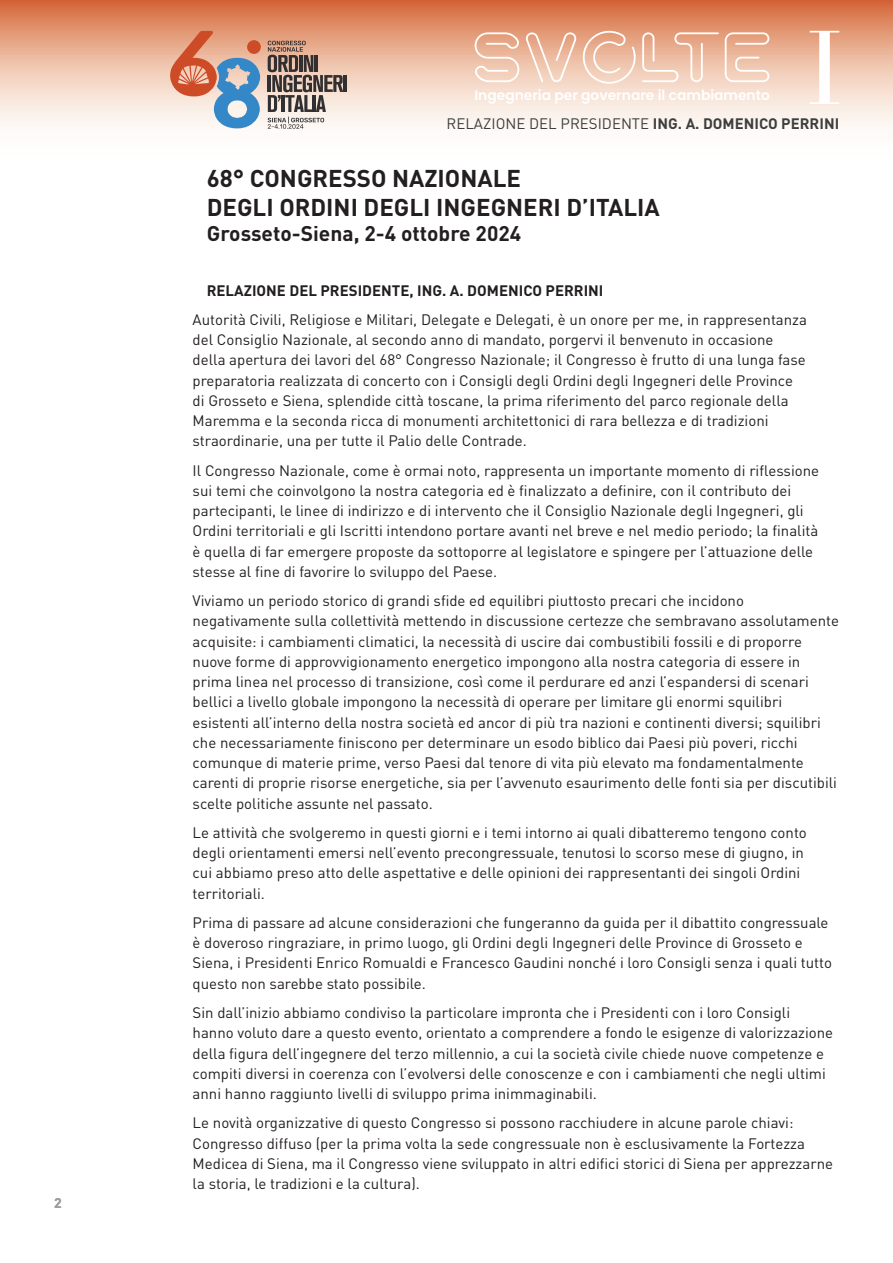
<style>
.page{position:relative;width:893px;height:1263px;background:#fff}
.page>*{position:absolute;margin:0;border:0;box-sizing:border-box;transform-origin:0 0}
.Body_Text{font:700 24px "DIN Pro";color:#231f20}
.Body_Text-2{font:700 21px "DIN Pro";color:#231f20}
.Body_Text-3{font:15px/20.2px "DIN Pro";color:#231f20}
.Body_Text-4{font:700 15px "DIN Pro";color:#231f20}
.t1{font:15px "DIN Pro";color:#3e3e3f}
.t2{font:700 13.95px "DIN Pro";color:#9d9d9c}
.t3{font:600 13.8px "Poppins";color:#fff}
.s1{font-weight:700}
</style>
<div class="page">
<svg style="left:0;top:0;width:893px;height:129px;background:#ebb89f"></svg>
<svg style="left:725px;top:32px;width:44px;height:50px;background:#efc7b1"></svg>
<svg style="left:642px;top:32px;width:77px;height:50px;background:#eec3ac"></svg>
<svg style="left:526px;top:32px;width:50px;height:50px;background:#eec4ad"></svg>
<svg style="left:475px;top:32px;width:44px;height:50px;background:#efc7b2"></svg>
<svg style="left:582px;top:31px;width:54px;height:53px;background:#eec4ae"></svg>
<hr style="left:344px;top:75px;width:3px;height:17px;background:#312f30">
<svg style="left:268px;top:41px;width:75px;height:88px;background:#ae9a90"></svg>
<svg style="left:166px;top:31px;width:94px;height:97px;background:#c0a6a2"></svg>
<svg style="left:810px;top:31px;width:29px;height:73px"></svg>
<p class="t2" style="left:54px;top:1191px;width:9px">2</p>
<p class="t3" style="left:474px;top:87px;width:297px">Ingegneria per governare il cambiamento</p>
<p class="t1" style="left:446px;top:112px;width:394px">RELAZIONE DEL PRESIDENTE <span class="s1">ING. A. DOMENICO PERRINI</span></p>
<p class="Body_Text" style="left:207px;top:158px;width:316px">68° CONGRESSO NAZIONALE</p>
<p class="Body_Text" style="left:207px;top:187px;width:455px">DEGLI ORDINI DEGLI INGEGNERI D’ITALIA</p>
<p class="Body_Text-2" style="left:207px;top:216px;width:316px">Grosseto-Siena, 2-4 ottobre 2024</p>
<p class="Body_Text-4" style="left:207px;top:278px;width:398px">RELAZIONE DEL PRESIDENTE, ING. A. DOMENICO PERRINI</p>
<p class="Body_Text-3" style="left:193px;top:309px;width:616px">Autorità Civili, Religiose e Militari, Delegate e Delegati, è un onore per me, in rappresentanza del Consiglio Nazionale, al secondo anno di mandato, porgervi il benvenuto in occasione della apertura dei lavori del 68° Congresso Nazionale; il Congresso è frutto di una lunga fase preparatoria realizzata di concerto con i Consigli degli Ordini degli Ingegneri delle Province di Grosseto e Siena, splendide città toscane, la prima riferimento del parco regionale della Maremma e la seconda ricca di monumenti architettonici di rara bellezza e di tradizioni straordinarie, una per tutte il Palio delle Contrade.</p>
<p class="Body_Text-3" style="left:193px;top:459px;width:628px">Il Congresso Nazionale, come è ormai noto, rappresenta un importante momento di riflessione sui temi che coinvolgono la nostra categoria ed è finalizzato a definire, con il contributo dei partecipanti, le linee di indirizzo e di intervento che il Consiglio Nazionale degli Ingegneri, gli Ordini territoriali e gli Iscritti intendono portare avanti nel breve e nel medio periodo; la finalità è quella di far emergere proposte da sottoporre al legislatore e spingere per l’attuazione delle stesse al fine di favorire lo sviluppo del Paese.</p>
<p class="Body_Text-3" style="left:193px;top:590px;width:648px">Viviamo un periodo storico di grandi sfide ed equilibri piuttosto precari che incidono negativamente sulla collettività mettendo in discussione certezze che sembravano assolutamente acquisite: i cambiamenti climatici, la necessità di uscire dai combustibili fossili e di proporre nuove forme di approvvigionamento energetico impongono alla nostra categoria di essere in prima linea nel processo di transizione, così come il perdurare ed anzi l’espandersi di scenari bellici a livello globale impongono la necessità di operare per limitare gli enormi squilibri esistenti all’interno della nostra società ed ancor di più tra nazioni e continenti diversi; squilibri che necessariamente finiscono per determinare un esodo biblico dai Paesi più poveri, ricchi comunque di materie prime, verso Paesi dal tenore di vita più elevato ma fondamentalmente carenti di proprie risorse energetiche, sia per l’avvenuto esaurimento delle fonti sia per discutibili scelte politiche assunte nel passato.</p>
<p class="Body_Text-3" style="left:193px;top:822px;width:616px">Le attività che svolgeremo in questi giorni e i temi intorno ai quali dibatteremo tengono conto degli orientamenti emersi nell’evento precongressuale, tenutosi lo scorso mese di giugno, in cui abbiamo preso atto delle aspettative e delle opinioni dei rappresentanti dei singoli Ordini territoriali.</p>
<p class="Body_Text-3" style="left:193px;top:912px;width:641px">Prima di passare ad alcune considerazioni che fungeranno da guida per il dibattito congressuale è doveroso ringraziare, in primo luogo, gli Ordini degli Ingegneri delle Province di Grosseto e Siena, i Presidenti Enrico Romualdi e Francesco Gaudini nonché i loro Consigli senza i quali tutto questo non sarebbe stato possibile.</p>
<p class="Body_Text-3" style="left:193px;top:1002px;width:642px">Sin dall’inizio abbiamo condiviso la particolare impronta che i Presidenti con i loro Consigli hanno voluto dare a questo evento, orientato a comprendere a fondo le esigenze di valorizzazione della figura dell’ingegnere del terzo millennio, a cui la società civile chiede nuove competenze e compiti diversi in coerenza con l’evolversi delle conoscenze e con i cambiamenti che negli ultimi anni hanno raggiunto livelli di sviluppo prima inimmaginabili.</p>
<p class="Body_Text-3" style="left:193px;top:1112px;width:642px">Le novità organizzative di questo Congresso si possono racchiudere in alcune parole chiavi:<br>Congresso diffuso (per la prima volta la sede congressuale non è esclusivamente la Fortezza Medicea di Siena, ma il Congresso viene sviluppato in altri edifici storici di Siena per apprezzarne la storia, le tradizioni e la cultura).</p>
</div>
